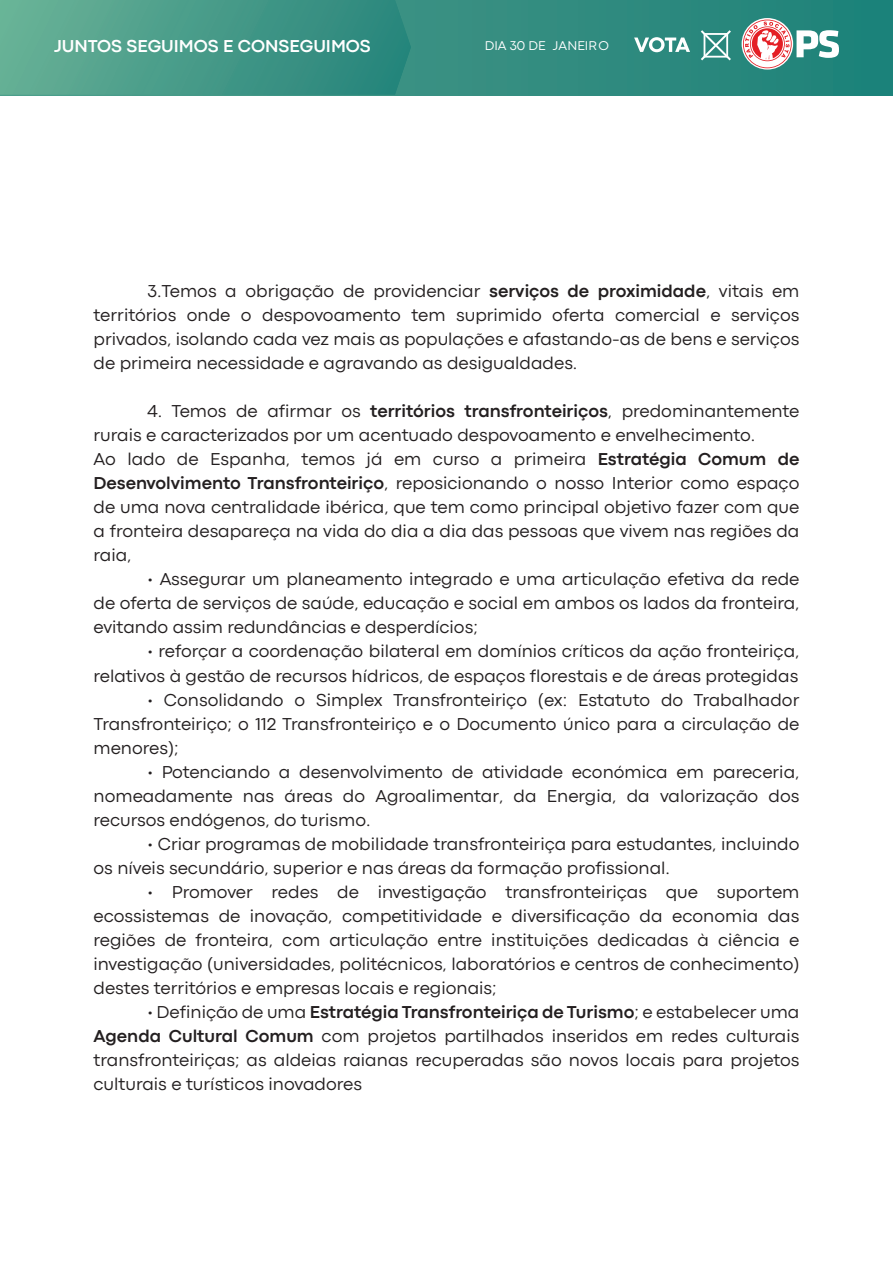
<style>
.page{position:relative;width:893px;height:1263px;background:#fff}
.page>*{position:absolute;margin:0;border:0;box-sizing:border-box;transform-origin:0 0}
.t1{font:18px/24px "Codec Pro News";color:#231f20;text-align:justify}
.t2{font:700 18px "Codec Pro";color:#fff}
.t3{font:13.35px "Codec Pro News";color:#fff}
.s1{font-family:"Codec Pro";font-weight:700}
</style>
<div class="page">
<div style="left:0;top:0;width:893px;height:96px;background:linear-gradient(to right,#52a18c,#1b7f78)"></div>
<svg style="left:0;top:0;width:411px;height:94px;background:#479a88"></svg>
<svg style="left:742px;top:18px;width:97px;height:52px"></svg>
<svg style="left:634px;top:37px;width:56px;height:15px"></svg>
<svg style="left:701px;top:30px;width:30px;height:30px"></svg>
<p class="t2" style="left:54px;top:35px;width:318px">JUNTOS SEGUIMOS E CONSEGUIMOS</p>
<p class="t3" style="left:485px;top:38px;width:126px">DIA 30 DE JANEIRO</p>
<p class="t1" style="left:94px;top:279px;width:707px;text-indent:54px">3.Temos a obrigação de providenciar <span class="s1">serviços de proximidade</span>, vitais em territórios onde o despovoamento tem suprimido oferta comercial e serviços privados, isolando cada vez mais as populações e afastando-as de bens e serviços de primeira necessidade e agravando as desigualdades.</p>
<p class="t1" style="left:94px;top:399px;width:707px;text-indent:54px">4. Temos de afirmar os <span class="s1">territórios transfronteiriços</span>, predominantemente rurais e caracterizados por um acentuado despovoamento e envelhecimento.</p>
<p class="t1" style="left:94px;top:447px;width:707px">Ao lado de Espanha, temos já em curso a primeira <span class="s1">Estratégia Comum de Desenvolvimento Transfronteiriço</span>, reposicionando o nosso Interior como espaço de uma nova centralidade ibérica, que tem como principal objetivo fazer com que a fronteira desapareça na vida do dia a dia das pessoas que vivem nas regiões da raia,</p>
<p class="t1" style="left:94px;top:567px;width:707px;text-indent:54px">• Assegurar um planeamento integrado e uma articulação efetiva da rede de oferta de serviços de saúde, educação e social em ambos os lados da fronteira, evitando assim redundâncias e desperdícios;</p>
<p class="t1" style="left:94px;top:639px;width:707px;text-align:right">• reforçar a coordenação bilateral em domínios críticos da ação fronteiriça, relativos à gestão de recursos hídricos, de espaços florestais e de áreas protegidas</p>
<p class="t1" style="left:94px;top:687px;width:707px;text-indent:54px">• Consolidando o Simplex Transfronteiriço (ex: Estatuto do Trabalhador Transfronteiriço; o 112 Transfronteiriço e o Documento único para a circulação de menores);</p>
<p class="t1" style="left:94px;top:759px;width:707px;text-indent:54px">• Potenciando a desenvolvimento de atividade económica em pareceria, nomeadamente nas áreas do Agroalimentar, da Energia, da valorização dos recursos endógenos, do turismo.</p>
<p class="t1" style="left:94px;top:831px;width:707px;text-indent:54px">• Criar programas de mobilidade transfronteiriça para estudantes, incluindo os níveis secundário, superior e nas áreas da formação profissional.</p>
<p class="t1" style="left:94px;top:879px;width:707px;text-indent:54px">• Promover redes de investigação transfronteiriças que suportem ecossistemas de inovação, competitividade e diversificação da economia das regiões de fronteira, com articulação entre instituições dedicadas à ciência e investigação (universidades, politécnicos, laboratórios e centros de conhecimento) destes territórios e empresas locais e regionais;</p>
<p class="t1" style="left:94px;top:999px;width:707px;text-indent:54px">• Definição de uma <span class="s1">Estratégia Transfronteiriça de Turismo</span>; e estabelecer uma <span class="s1">Agenda Cultural Comum</span> com projetos partilhados inseridos em redes culturais transfronteiriças; as aldeias raianas recuperadas são novos locais para projetos culturais e turísticos inovadores</p>
</div>
